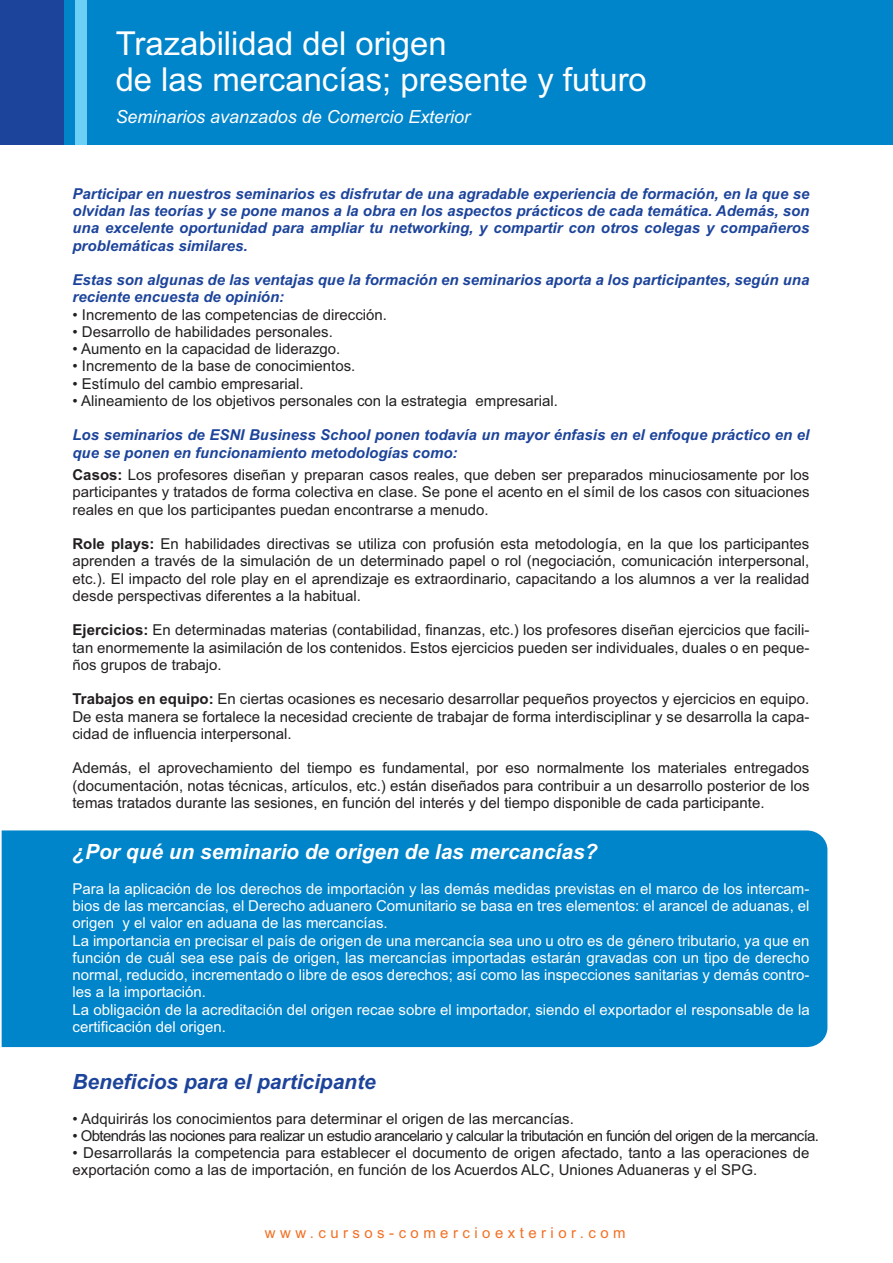
<style>
.page{position:relative;width:893px;height:1263px;background:#fff}
.page>*{position:absolute;margin:0;border:0;box-sizing:border-box;transform-origin:0 0}
.t1{font:33px/36.8px "Arial";color:#fff}
.t2{font:italic 700 21px "Arial";color:#fff}
.t3{font:italic 700 21px "Arial";color:#1d449b}
.t4{font:italic 18px "Arial";color:#fff}
.t5{font:15px/17.2px "Arial";color:#231f20;text-align:justify}
.t6{font:15px/17.2px "Arial";color:#fff}
.t7{font:italic 700 15px/17.2px "Arial";color:#1d449b}
.t8{font:15px "Arial";letter-spacing:-.04em;color:#231f20}
.t9{font:15px "Arial";letter-spacing:.3em;color:#f27024}
.s1{font-weight:700}
</style>
<div class="page">
<div style="left:2px;top:830px;width:825px;height:217px;background:#0084ca"></div>
<div style="left:2px;top:0;width:891px;height:144px;background:#0084ca"></div>
<div style="left:0;top:0;width:64px;height:144px;background:#1d449b"></div>
<div style="left:76px;top:0;width:11px;height:144px;background:#6bcff6"></div>
<h1 class="t1" style="left:116px;top:25px;width:533px">Trazabilidad del origen<br>de las mercancías; presente y futuro</h1>
<p class="t4" style="left:116px;top:105px;width:356px">Seminarios avanzados de Comercio Exterior</p>
<p class="t7" style="left:72px;top:185px;width:738px;text-align:justify">Participar en nuestros seminarios es disfrutar de una agradable experiencia de formación, en la que se olvidan las teorías y se pone manos a la obra en los aspectos prácticos de cada temática. Además, son una excelente oportunidad para ampliar tu networking, y compartir con otros colegas y compañeros problemáticas similares.</p>
<p class="t7" style="left:72px;top:272px;width:738px">Estas son algunas de las ventajas que la formación en seminarios aporta a los participantes, según una reciente encuesta de opinión:</p>
<p class="t5" style="left:72px;top:306px;width:316px">• Incremento de las competencias de dirección.</p>
<p class="t5" style="left:72px;top:323px;width:262px">• Desarrollo de habilidades personales.</p>
<p class="t5" style="left:72px;top:340px;width:269px">• Aumento en la capacidad de liderazgo.</p>
<p class="t5" style="left:72px;top:358px;width:284px">• Incremento de la base de conocimientos.</p>
<p class="t5" style="left:72px;top:375px;width:233px">• Estímulo del cambio empresarial.</p>
<p class="t5" style="left:72px;top:392px;width:487px">• Alineamiento de los objetivos personales con la estrategia empresarial.</p>
<p class="t7" style="left:72px;top:427px;width:738px">Los seminarios de ESNI Business School ponen todavía un mayor énfasis en el enfoque práctico en el que se ponen en funcionamiento metodologías como:</p>
<p class="t5" style="left:72px;top:466px;width:739px"><span class="s1">Casos:</span> Los profesores diseñan y preparan casos reales, que deben ser preparados minuciosamente por los participantes y tratados de forma colectiva en clase. Se pone el acento en el símil de los casos con situaciones reales en que los participantes puedan encontrarse a menudo.</p>
<p class="t5" style="left:72px;top:535px;width:738px"><span class="s1">Role plays:</span> En habilidades directivas se utiliza con profusión esta metodología, en la que los participantes aprenden a través de la simulación de un determinado papel o rol (negociación, comunicación interpersonal, etc.). El impacto del role play en el aprendizaje es extraordinario, capacitando a los alumnos a ver la realidad desde perspectivas diferentes a la habitual.</p>
<p class="t5" style="left:72px;top:622px;width:738px"><span class="s1">Ejercicios:</span> En determinadas materias (contabilidad, finanzas, etc.) los profesores diseñan ejercicios que facili&shy;tan enormemente la asimilación de los contenidos. Estos ejercicios pueden ser individuales, duales o en peque&shy;ños grupos de trabajo.</p>
<p class="t5" style="left:72px;top:691px;width:738px"><span class="s1">Trabajos en equipo:</span> En ciertas ocasiones es necesario desarrollar pequeños proyectos y ejercicios en equipo.<br>De esta manera se fortalece la necesidad creciente de trabajar de forma interdisciplinar y se desarrolla la capa&shy;cidad de influencia interpersonal.</p>
<p class="t5" style="left:72px;top:760px;width:738px">Además, el aprovechamiento del tiempo es fundamental, por eso normalmente los materiales entregados (documentación, notas técnicas, artículos, etc.) están diseñados para contribuir a un desarrollo posterior de los temas tratados durante las sesiones, en función del interés y del tiempo disponible de cada participante.</p>
<h2 class="t2" style="left:72px;top:838px;width:526px">¿Por qué un seminario de origen de las mercancías?</h2>
<p class="t6" style="left:72px;top:880px;width:739px">Para la aplicación de los derechos de importación y las demás medidas previstas en el marco de los intercam&shy;bios de las mercancías, el Derecho aduanero Comunitario se basa en tres elementos: el arancel de aduanas, el origen y el valor en aduana de las mercancías.<br>La importancia en precisar el país de origen de una mercancía sea uno u otro es de género tributario, ya que en función de cuál sea ese país de origen, las mercancías importadas estarán gravadas con un tipo de derecho normal, reducido, incrementado o libre de esos derechos; así como las inspecciones sanitarias y demás contro&shy;les a la importación.<br>La obligación de la acreditación del origen recae sobre el importador, siendo el exportador el responsable de la certificación del origen.</p>
<h2 class="t3" style="left:72px;top:1068px;width:305px">Beneficios para el participante</h2>
<p class="t5" style="left:72px;top:1110px;width:503px">• Adquirirás los conocimientos para determinar el origen de las mercancías.</p>
<p class="t8" style="left:73px;top:1126px;width:748px">• Obtendrás las nociones para realizar un estudio arancelario y calcular la tributación en función del origen de la mercancía.</p>
<p class="t5" style="left:73px;top:1144px;width:738px">• Desarrollarás la competencia para establecer el documento de origen afectado, tanto a las operaciones de exportación como a las de importación, en función de los Acuerdos ALC, Uniones Aduaneras y el SPG.</p>
<p class="t9" style="left:265px;top:1222px;width:362px">www.cursos-comercioexterior.com</p>
</div>
